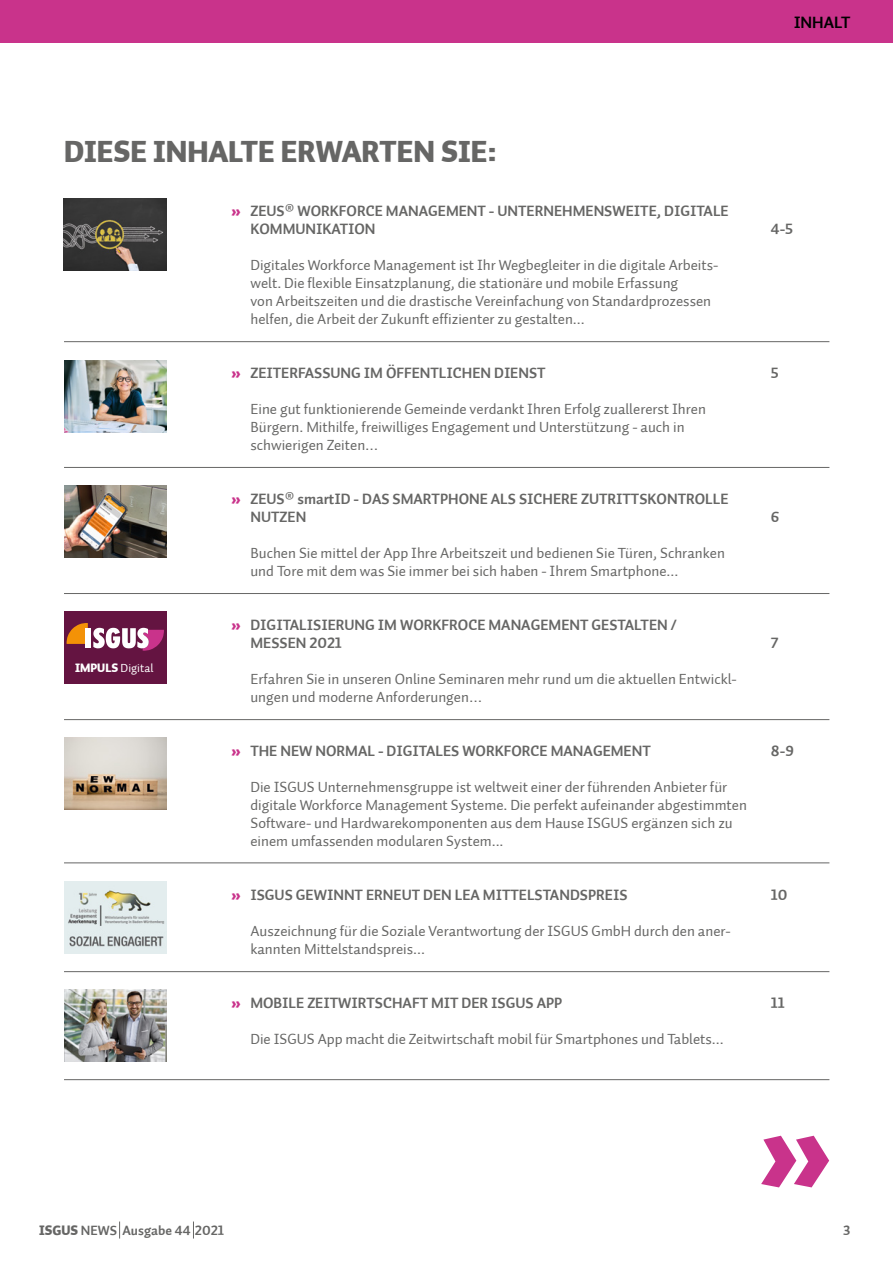
<style>
.page{position:relative;width:893px;height:1263px;background:#fff}
.page>*{position:absolute;margin:0;border:0;box-sizing:border-box;transform-origin:0 0}
.t1{font:30px "Auto 1 Black LF";color:#666665}
.t2{font:16.5px "Auto 1 Bold LF";color:#000}
.t3{font:15px/18px "Auto 1";color:#666665}
.t4{font:15px/18px "Auto 1 Bold LF";color:#666665}
.t5{font:13.5px "Auto 1 Bold LF";color:#666665}
.t6{font:12px "Auto 1";color:#fff}
.s1{font-family:"Auto 1 Black LF";color:#c9338b}
.s2{font-family:"Auto 1 Black LF"}
</style>
<div class="page">
<img style="left:64px;top:360px;width:102px;height:72px">
<img style="left:64px;top:198px;width:102px;height:72px">
<img style="left:64px;top:485px;width:102px;height:72px">
<div style="left:64px;top:611px;width:102px;height:72px;background:#641441"></div>
<svg style="left:67px;top:623px;width:97px;height:28px"></svg>
<img style="left:64px;top:737px;width:102px;height:72px">
<img style="left:64px;top:881px;width:102px;height:72px">
<img style="left:64px;top:989px;width:102px;height:72px">
<hr style="left:64px;top:341px;width:765px;height:1px;background:#666665">
<hr style="left:64px;top:467px;width:765px;height:1px;background:#666665">
<hr style="left:64px;top:593px;width:765px;height:1px;background:#666665">
<hr style="left:64px;top:719px;width:765px;height:1px;background:#666665">
<hr style="left:64px;top:862px;width:765px;height:1px;background:#666665">
<hr style="left:64px;top:971px;width:765px;height:1px;background:#666665">
<hr style="left:64px;top:1079px;width:765px;height:1px;background:#666665">
<svg style="left:761px;top:1136px;width:68px;height:51px"></svg>
<svg style="left:119px;top:1221px;width:1px;height:17px"></svg>
<svg style="left:193px;top:1221px;width:1px;height:17px"></svg>
<div style="left:0;top:0;width:893px;height:43px;background:#c9338b"></div>
<p class="t2" style="left:794px;top:11px;width:58px">INHALT</p>
<h1 class="t1" style="left:64px;top:132px;width:434px">DIESE INHALTE ERWARTEN SIE:</h1>
<p class="t4" style="left:250px;top:202px;width:480px;text-indent:-20px"><span class="s1">»</span> ZEUS<span class="s2">®</span> WORKFORCE MANAGEMENT - UNTERNEHMENSWEITE, DIGITALE<br>KOMMUNIKATION</p>
<p class="t4" style="left:771px;top:220px;width:24px">4-5</p>
<p class="t3" style="left:250px;top:256px;width:470px">Digitales Workforce Management ist Ihr Wegbegleiter in die digitale Arbeits&shy;welt. Die flexible Einsatzplanung, die stationäre und mobile Erfassung<br>von Arbeitszeiten und die drastische Vereinfachung von Standardprozessen helfen, die Arbeit der Zukunft effizienter zu gestalten...</p>
<p class="t4" style="left:231px;top:364px;width:316px"><span class="s1">»</span> ZEITERFASSUNG IM ÖFFENTLICHEN DIENST</p>
<p class="t4" style="left:771px;top:364px;width:9px">5</p>
<p class="t3" style="left:250px;top:400px;width:457px">Eine gut funktionierende Gemeinde verdankt Ihren Erfolg zuallererst Ihren<br>Bürgern. Mithilfe, freiwilliges Engagement und Unterstützung - auch in schwierigen Zeiten…</p>
<p class="t4" style="left:250px;top:490px;width:480px;text-indent:-20px"><span class="s1">»</span> ZEUS<span class="s2">®</span> smartID - DAS SMARTPHONE ALS SICHERE ZUTRITTSKONTROLLE<br>NUTZEN</p>
<p class="t4" style="left:771px;top:508px;width:10px">6</p>
<p class="t6" style="left:75px;top:660px;width:80px"><span class="s2">IMPULS</span> Digital</p>
<p class="t3" style="left:250px;top:544px;width:476px">Buchen Sie mittel der App Ihre Arbeitszeit und bedienen Sie Türen, Schranken und Tore mit dem was Sie immer bei sich haben - Ihrem Smartphone...</p>
<p class="t4" style="left:250px;top:616px;width:428px;text-indent:-20px"><span class="s1">»</span> DIGITALISIERUNG IM WORKFROCE MANAGEMENT GESTALTEN /<br>MESSEN 2021</p>
<p class="t3" style="left:250px;top:670px;width:488px">Erfahren Sie in unseren Online Seminaren mehr rund um die aktuellen Entwickl&shy;ungen und moderne Anforderungen…</p>
<p class="t4" style="left:771px;top:634px;width:9px">7</p>
<p class="t4" style="left:231px;top:742px;width:421px"><span class="s1">»</span> THE NEW NORMAL - DIGITALES WORKFORCE MANAGEMENT</p>
<p class="t4" style="left:771px;top:742px;width:24px">8-9</p>
<p class="t3" style="left:250px;top:778px;width:498px">Die ISGUS Unternehmensgruppe ist weltweit einer der führenden Anbieter für digitale Workforce Management Systeme. Die perfekt aufeinander abgestimmten Software- und Hardwarekomponenten aus dem Hause ISGUS ergänzen sich zu einem umfassenden modularen System...</p>
<p class="t4" style="left:231px;top:886px;width:398px"><span class="s1">»</span> ISGUS GEWINNT ERNEUT DEN LEA MITTELSTANDSPREIS</p>
<p class="t4" style="left:771px;top:886px;width:18px">10</p>
<p class="t3" style="left:250px;top:922px;width:482px">Auszeichnung für die Soziale Verantwortung der ISGUS GmbH durch den aner&shy;kannten Mittelstandspreis...</p>
<p class="t4" style="left:231px;top:994px;width:333px"><span class="s1">»</span> MOBILE ZEITWIRTSCHAFT MIT DER ISGUS APP</p>
<p class="t4" style="left:771px;top:994px;width:15px">11</p>
<p class="t3" style="left:250px;top:1030px;width:475px">Die ISGUS App macht die Zeitwirtschaft mobil für Smartphones und Tablets...</p>
<p class="t5" style="left:39px;top:1222px;width:186px"><span class="s2">ISGUS</span> NEWS Ausgabe 44 2021</p>
<p class="t5" style="left:843px;top:1222px;width:9px">3</p>
</div>
